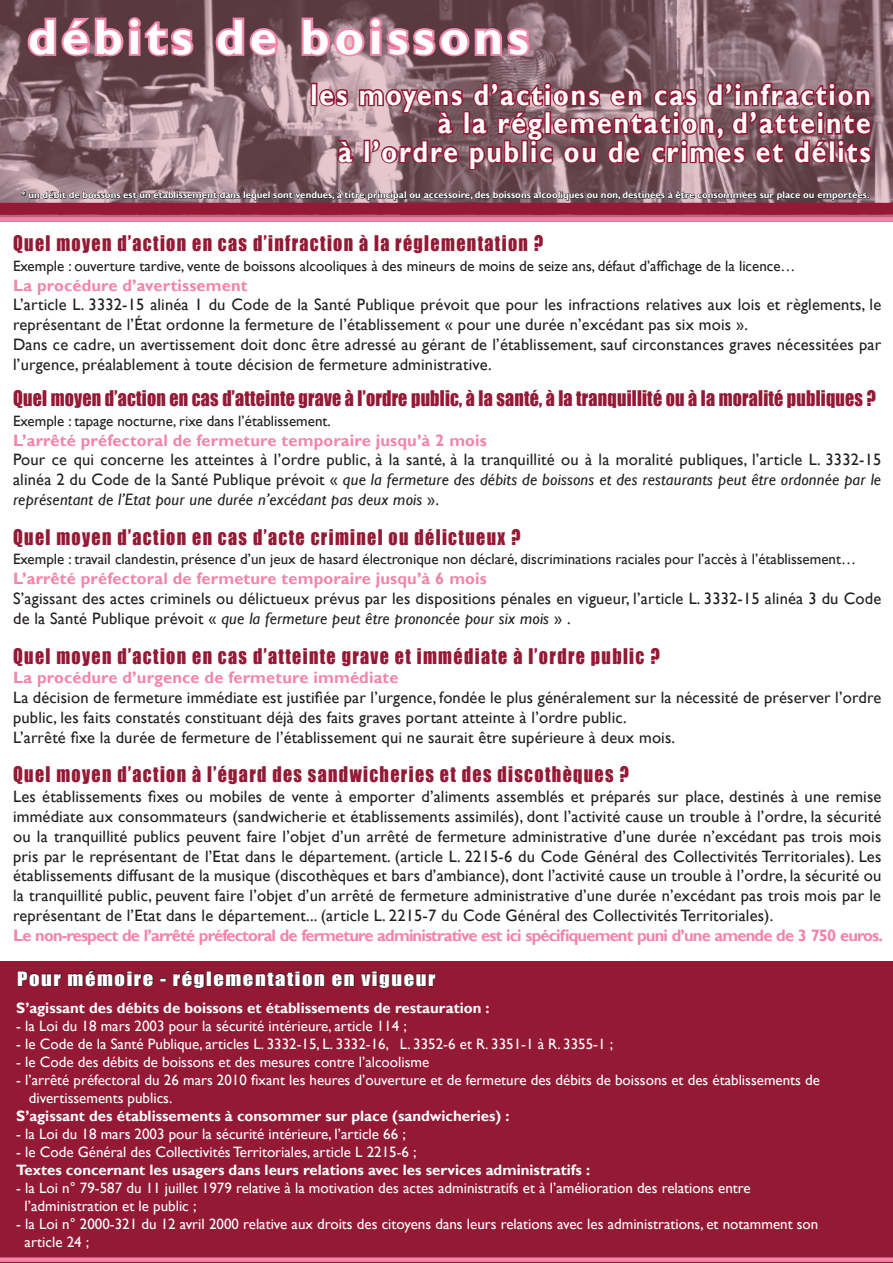
<style>
.page{position:relative;width:893px;height:1263px;background:#fff}
.page>*{position:absolute;margin:0;border:0;box-sizing:border-box;transform-origin:0 0}
.t1{font:700 49.5px "Gill Sans";letter-spacing:.1em;color:#fff}
.t2{font:700 30px/28.5px "Gill Sans";letter-spacing:.075em;color:#fff;text-align:right;scale:.88 1}
.t3{font:19.8px "Impact";letter-spacing:.075em;color:#941935;scale:.91 1}
.t4{font:19.8px "Impact";letter-spacing:.01em;color:#941935;scale:.91 1}
.t5{font:18.15px "Impact";letter-spacing:.075em;color:#fff;scale:1.14 1}
.t6{font:16.5px/19.8px "Gill Sans";letter-spacing:.01em;color:#231f20}
.t7{font:700 16.5px "Gill Sans";letter-spacing:.01em;color:#f285a9}
.t8{font:700 16.5px "Gill Sans";letter-spacing:-.05em;color:#f285a9}
.t9{font:15px/18px "Gill Sans";color:#fff}
.t10{font:15px "Gill Sans";color:#231f20}
.t11{font:700 15px "Gill Sans";color:#fff}
.t12{font:700 9.75px "Gill Sans";color:#fff}
.s1{font-style:italic}
</style>
<div class="page">
<div style="left:0;top:961px;width:893px;height:302px;background:#941935"></div>
<div style="left:0;top:1257px;width:893px;height:5px;background:#f285a9"></div>
<svg style="left:17px;top:971px;width:44px;height:16px"></svg>
<svg style="left:68px;top:970px;width:86px;height:17px"></svg>
<svg style="left:160px;top:978px;width:6px;height:3px"></svg>
<svg style="left:173px;top:970px;width:32px;height:19px"></svg>
<svg style="left:213px;top:971px;width:112px;height:16px"></svg>
<svg style="left:331px;top:971px;width:105px;height:18px"></svg>
<img style="left:0;top:0;width:893px;height:203px">
<svg style="left:24px;top:13px;width:173px;height:47px;background:#9a5a6d"></svg>
<svg style="left:213px;top:15px;width:67px;height:44px;background:#a16174"></svg>
<svg style="left:299px;top:13px;width:234px;height:46px;background:#a26578"></svg>
<div style="left:311px;top:83px;width:6px;height:23px;border:3px solid #941935"></div>
<svg style="left:317px;top:80px;width:557px;height:91px;background:#8f505f"></svg>
<div style="left:0;top:203px;width:893px;height:12px;background:#941935"></div>
<div style="left:0;top:217px;width:893px;height:5px;background:#f285a9"></div>
<svg style="left:21px;top:187px;width:849px;height:14px;background:#6b555b"></svg>
<h1 class="t1" style="left:28px;top:7px;width:502px">débits de boissons</h1>
<h2 class="t2" style="left:310px;top:81px;width:638px">les moyens d’actions en cas d’infraction à la réglementation, d’atteinte<br>à l’ordre public ou de crimes et délits</h2>
<p class="t12" style="left:21px;top:189px;width:850px">* un débit de boissons est un établissement dans lequel sont vendues, à titre principal ou accessoire, des boissons alcooliques ou non, destinées à être consommées sur place ou emportées.</p>
<p class="t3" style="left:13px;top:228px;width:584px">Quel moyen d’action en cas d’infraction à la réglementation ?</p>
<p class="t10" style="left:13px;top:257px;width:784px">Exemple : ouverture tardive, vente de boissons alcooliques à des mineurs de moins de seize ans, défaut d’affichage de la licence…</p>
<p class="t7" style="left:13px;top:275px;width:236px">La procédure d’avertissement</p>
<p class="t6" style="left:13px;top:295px;width:870px">L’article L. 3332-15 alinéa 1 du Code de la Santé Publique prévoit que pour les infractions relatives aux lois et règlements, le représentant de l’État ordonne la fermeture de l’établissement « pour une durée n’excédant pas six mois ».<br>Dans ce cadre, un avertissement doit donc être adressé au gérant de l’établissement, sauf circonstances graves nécessitées par l’urgence, préalablement à toute décision de fermeture administrative.</p>
<p class="t4" style="left:13px;top:383px;width:950px">Quel moyen d’action en cas d’atteinte grave à l’ordre public, à la santé, à la tranquillité ou à la moralité publiques ?</p>
<p class="t10" style="left:13px;top:412px;width:319px">Exemple : tapage nocturne, rixe dans l’établissement.</p>
<p class="t7" style="left:13px;top:430px;width:475px">L’arrêté préfectoral de fermeture temporaire jusqu’à 2 mois</p>
<p class="t6" style="left:13px;top:450px;width:870px;text-align:justify">Pour ce qui concerne les atteintes à l’ordre public, à la santé, à la tranquillité ou à la moralité publiques, l’article L. 3332-15 alinéa 2 du Code de la Santé Publique prévoit « <span class="s1">que la fermeture des débits de boissons et des restaurants peut être ordonnée par le représentant de l’Etat pour une durée n’excédant pas deux mois</span> ».</p>
<p class="t3" style="left:13px;top:521px;width:559px">Quel moyen d’action en cas d’acte criminel ou délictueux ?</p>
<p class="t10" style="left:13px;top:551px;width:844px">Exemple : travail clandestin, présence d’un jeux de hasard électronique non déclaré, discriminations raciales pour l’accès à l’établissement…</p>
<p class="t7" style="left:13px;top:569px;width:475px">L’arrêté préfectoral de fermeture temporaire jusqu’à 6 mois</p>
<p class="t6" style="left:13px;top:589px;width:870px">S’agissant des actes criminels ou délictueux prévus par les dispositions pénales en vigueur, l’article L. 3332-15 alinéa 3 du Code de la Santé Publique prévoit « <span class="s1">que la fermeture peut être prononcée pour six mois</span> » .</p>
<p class="t3" style="left:13px;top:640px;width:712px">Quel moyen d’action en cas d’atteinte grave et immédiate à l’ordre public ?</p>
<p class="t7" style="left:13px;top:668px;width:387px">La procédure d’urgence de fermeture immédiate</p>
<p class="t6" style="left:13px;top:688px;width:870px">La décision de fermeture immédiate est justifiée par l’urgence, fondée le plus généralement sur la nécessité de préserver l’ordre public, les faits constatés constituant déjà des faits graves portant atteinte à l’ordre public.<br>L’arrêté fixe la durée de fermeture de l’établissement qui ne saurait être supérieure à deux mois.</p>
<p class="t3" style="left:13px;top:759px;width:678px">Quel moyen d’action à l’égard des sandwicheries et des discothèques ?</p>
<p class="t6" style="left:13px;top:787px;width:870px;text-align:justify">Les établissements fixes ou mobiles de vente à emporter d’aliments assemblés et préparés sur place, destinés à une remise immédiate aux consommateurs (sandwicherie et établissements assimilés), dont l’activité cause un trouble à l’ordre, la sécurité ou la tranquillité publics peuvent faire l’objet d’un arrêté de fermeture administrative d’une durée n’excédant pas trois mois pris par le représentant de l’Etat dans le département. (article L. 2215-6 du Code Général des Collectivités Territoriales). Les établissements diffusant de la musique (discothèques et bars d’ambiance), dont l’activité cause un trouble à l’ordre, la sécurité ou la tranquillité public, peuvent faire l’objet d’un arrêté de fermeture administrative d’une durée n’excédant pas trois mois par le représentant de l’Etat dans le département... (article L. 2215-7 du Code Général des Collectivités Territoriales).</p>
<p class="t8" style="left:13px;top:925px;width:871px">Le non-respect de l’arrêté préfectoral de fermeture administrative est ici spécifiquement puni d’une amende de 3 750 euros.</p>
<p class="t5" style="left:17px;top:964px;width:368px">Pour mémoire - réglementation en vigueur</p>
<p class="t11" style="left:16px;top:999px;width:475px">S’agissant des débits de boissons et établissements de restauration :</p>
<p class="t9" style="left:16px;top:1017px;width:392px">- la Loi du 18 mars 2003 pour la sécurité intérieure, article 114 ;</p>
<p class="t9" style="left:16px;top:1035px;width:598px">- le Code de la Santé Publique, articles L. 3332-15, L. 3332-16, L. 3352-6 et R. 3351-1 à R. 3355-1 ;</p>
<p class="t9" style="left:16px;top:1053px;width:414px">- le Code des débits de boissons et des mesures contre l’alcoolisme</p>
<p class="t9" style="left:29px;top:1071px;width:793px;text-indent:-13px">- l’arrêté préfectoral du 26 mars 2010 fixant les heures d’ouverture et de fermeture des débits de boissons et des établissements de divertissements publics.</p>
<p class="t11" style="left:16px;top:1107px;width:495px">S’agissant des établissements à consommer sur place (sandwicheries) :</p>
<p class="t9" style="left:16px;top:1125px;width:391px">- la Loi du 18 mars 2003 pour la sécurité intérieure, l’article 66 ;</p>
<p class="t9" style="left:16px;top:1143px;width:402px">- le Code Général des Collectivités Territoriales, article L 2215-6 ;</p>
<p class="t11" style="left:16px;top:1161px;width:575px">Textes concernant les usagers dans leurs relations avec les services administratifs :</p>
<p class="t9" style="left:25px;top:1179px;width:728px;text-indent:-8px">- la Loi n° 79-587 du 11 juillet 1979 relative à la motivation des actes administratifs et à l’amélioration des relations entre l’administration et le public ;</p>
<p class="t9" style="left:25px;top:1215px;width:795px;text-indent:-8px">- la Loi n° 2000-321 du 12 avril 2000 relative aux droits des citoyens dans leurs relations avec les administrations, et notamment son article 24 ;</p>
</div>
